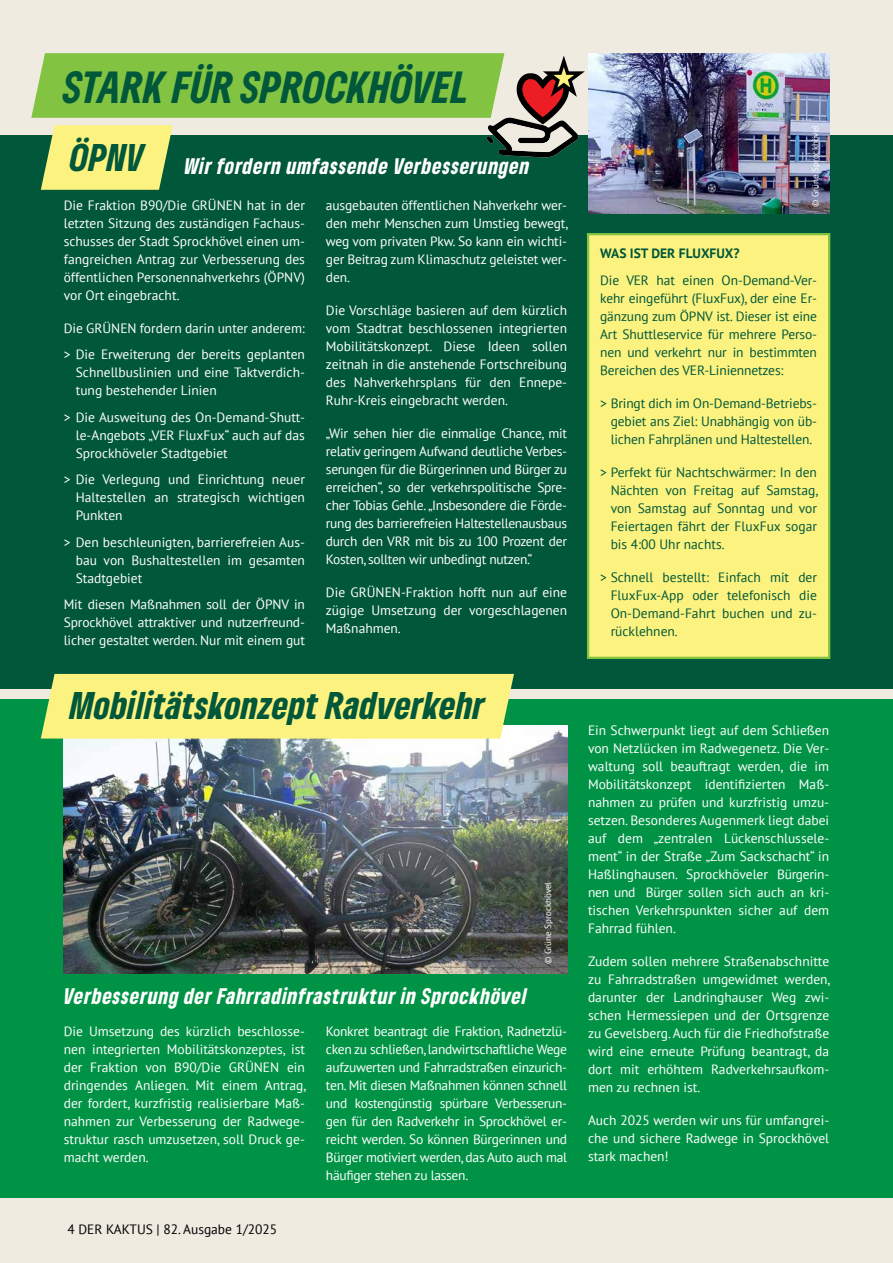
<style>
.page{position:relative;width:893px;height:1263px;background:#efebe1}
.page>*{position:absolute;margin:0;border:0;box-sizing:border-box;transform-origin:0 0}
.t1{font:italic 900 condensed 42px "Gruene Type";letter-spacing:.01em;color:#00573a}
.t2{font:italic 900 condensed 36px "Gruene Type";letter-spacing:.01em;color:#00573a}
.t3{font:italic 900 condensed 21px "Gruene Type";letter-spacing:.04em;color:#fff}
.t4{font:13.5px/18px "PT Sans";color:#fff;text-align:justify}
.t5{font:13.5px/18px "PT Sans";letter-spacing:-.01em;color:#00573a;text-align:justify}
.t6{font:13.5px "PT Sans";color:#000}
.t7{font:700 13.5px "PT Sans";color:#00573a}
.t8{font:9px "PT Sans";color:#fff}
</style>
<div class="page">
<div style="left:0;top:136px;width:893px;height:553px;background:#00573a"></div>
<div style="left:0;top:699px;width:893px;height:499px;background:#009346"></div>
<img style="left:64px;top:725px;width:503px;height:249px">
<div style="left:41px;top:674px;width:473px;height:64px;background:#fcf27f"></div>
<div style="left:587px;top:233px;width:243px;height:426px;background:#fcf27f;border:2px solid #82c341"></div>
<img style="left:588px;top:53px;width:242px;height:161px">
<svg style="left:31px;top:53px;width:559px;height:137px"></svg>
<h1 class="t1" style="left:64px;top:60px;width:407px">STARK FÜR SPROCKHÖVEL</h1>
<h2 class="t2" style="left:70px;top:133px;width:75px">ÖPNV</h2>
<p class="t8" style="left:809px;top:207px;width:83px;rotate:-90deg">© Grüne Sprockhövel</p>
<h3 class="t3" style="left:184px;top:152px;width:347px">Wir fordern umfassende Verbesserungen</h3>
<p class="t4" style="left:64px;top:196px;width:243px">Die Fraktion B90/Die GRÜNEN hat in der letzten Sitzung des zuständigen Fachaus&shy;schusses der Stadt Sprockhövel einen um&shy;fangreichen Antrag zur Verbesserung des öffentlichen Personennahverkehrs (ÖPNV) vor Ort eingebracht.</p>
<p class="t4" style="left:64px;top:315px;width:243px;line-height:26.5px">Die GRÜNEN fordern darin unter anderem: &gt; Die Erweiterung der bereits geplanten</p>
<p class="t4" style="left:76px;top:363px;width:231px">Schnellbuslinien und eine Taktverdich&shy;tung bestehender Linien</p>
<p class="t4" style="left:76px;top:408px;width:231px;text-indent:-12px">&gt; Die Ausweitung des On-Demand-Shutt&shy;le-Angebots „VER FluxFux“ auch auf das Sprockhöveler Stadtgebiet</p>
<p class="t4" style="left:76px;top:470px;width:231px;text-indent:-12px">&gt; Die Verlegung und Einrichtung neuer Haltestellen an strategisch wichtigen Punkten</p>
<p class="t4" style="left:76px;top:533px;width:231px;text-indent:-12px">&gt; Den beschleunigten, barrierefreien Aus&shy;bau von Bushaltestellen im gesamten Stadtgebiet</p>
<p class="t4" style="left:64px;top:595px;width:243px">Mit diesen Maßnahmen soll der ÖPNV in Sprockhövel attraktiver und nutzerfreund&shy;licher gestaltet werden. Nur mit einem gut</p>
<p class="t4" style="left:326px;top:196px;width:244px">ausgebauten öffentlichen Nahverkehr wer&shy;den mehr Menschen zum Umstieg bewegt, weg vom privaten Pkw. So kann ein wichti&shy;ger Beitrag zum Klimaschutz geleistet wer&shy;den.</p>
<p class="t4" style="left:326px;top:301px;width:243px">Die Vorschläge basieren auf dem kürzlich vom Stadtrat beschlossenen integrierten Mobilitätskonzept. Diese Ideen sollen zeitnah in die anstehende Fortschreibung des Nahverkehrsplans für den Ennepe-Ruhr-Kreis eingebracht werden.</p>
<p class="t4" style="left:326px;top:424px;width:243px">„Wir sehen hier die einmalige Chance, mit relativ geringem Aufwand deutliche Verbes&shy;serungen für die Bürgerinnen und Bürger zu erreichen“, so der verkehrspolitische Spre&shy;cher Tobias Gehle. „Insbesondere die Förde&shy;rung des barrierefreien Haltestellenausbaus durch den VRR mit bis zu 100 Prozent der Kosten, sollten wir unbedingt nutzen.“</p>
<p class="t4" style="left:326px;top:583px;width:243px">Die GRÜNEN-Fraktion hofft nun auf eine zügige Umsetzung der vorgeschlagenen Maßnahmen.</p>
<p class="t7" style="left:600px;top:245px;width:141px">WAS IST DER FLUXFUX?</p>
<p class="t5" style="left:600px;top:271px;width:218px">Die VER hat einen On-Demand-Ver&shy;kehr eingeführt (FluxFux), der eine Er&shy;gänzung zum ÖPNV ist. Dieser ist eine Art Shuttleservice für mehrere Perso&shy;nen und verkehrt nur in bestimmten Bereichen des VER-Liniennetzes:</p>
<p class="t5" style="left:611px;top:394px;width:208px;text-indent:-11px">&gt; Bringt dich im On-Demand-Betriebs&shy;gebiet ans Ziel: Unabhängig von üb&shy;lichen Fahrplänen und Haltestellen.</p>
<p class="t5" style="left:611px;top:463px;width:209px;text-indent:-11px">&gt; Perfekt für Nachtschwärmer: In den Nächten von Freitag auf Samstag, von Samstag auf Sonntag und vor Feiertagen fährt der FluxFux sogar bis 4:00 Uhr nachts.</p>
<p class="t5" style="left:611px;top:568px;width:208px;text-indent:-11px">&gt; Schnell bestellt: Einfach mit der FluxFux-App oder telefonisch die On-Demand-Fahrt buchen und zu&shy;rücklehnen.</p>
<h2 class="t2" style="left:70px;top:682px;width:416px">Mobilitätskonzept Radverkehr</h2>
<h3 class="t3" style="left:64px;top:982px;width:464px">Verbesserung der Fahrradinfrastruktur in Sprockhövel</h3>
<p class="t8" style="left:542px;top:964px;width:83px;rotate:-90deg">© Grüne Sprockhövel</p>
<p class="t4" style="left:64px;top:1022px;width:244px">Die Umsetzung des kürzlich beschlosse&shy;nen integrierten Mobilitätskonzeptes, ist der Fraktion von B90/Die GRÜNEN ein dringendes Anliegen. Mit einem Antrag, der fordert, kurzfristig realisierbare Maß&shy;nahmen zur Verbesserung der Radwege&shy;struktur rasch umzusetzen, soll Druck ge&shy;macht werden.</p>
<p class="t4" style="left:326px;top:1022px;width:243px">Konkret beantragt die Fraktion, Radnetzlü&shy;cken zu schließen, landwirtschaftliche Wege aufzuwerten und Fahrradstraßen einzurich&shy;ten. Mit diesen Maßnahmen können schnell und kostengünstig spürbare Verbesserun&shy;gen für den Radverkehr in Sprockhövel er&shy;reicht werden. So können Bürgerinnen und Bürger motiviert werden, das Auto auch mal häufiger stehen zu lassen.</p>
<p class="t6" style="left:67px;top:1220px;width:211px">4 DER KAKTUS | 82. Ausgabe 1/2025</p>
<p class="t4" style="left:588px;top:721px;width:243px">Ein Schwerpunkt liegt auf dem Schließen von Netzlücken im Radwegenetz. Die Ver&shy;waltung soll beauftragt werden, die im Mobilitätskonzept identifizierten Maß&shy;nahmen zu prüfen und kurzfristig umzu&shy;setzen. Besonderes Augenmerk liegt dabei auf dem „zentralen Lückenschlussele&shy;ment“ in der Straße „Zum Sackschacht“ in Haßlinghausen. Sprockhöveler Bürgerin&shy;nen und Bürger sollen sich auch an kri&shy;tischen Verkehrspunkten sicher auf dem Fahrrad fühlen.</p>
<p class="t4" style="left:588px;top:952px;width:244px">Zudem sollen mehrere Straßenabschnitte zu Fahrradstraßen umgewidmet werden, darunter der Landringhauser Weg zwi&shy;schen Hermessiepen und der Ortsgrenze zu Gevelsberg. Auch für die Friedhofstraße wird eine erneute Prüfung beantragt, da dort mit erhöhtem Radverkehrsaufkom&shy;men zu rechnen ist.</p>
<p class="t4" style="left:588px;top:1111px;width:243px">Auch 2025 werden wir uns für umfangrei&shy;che und sichere Radwege in Sprockhövel stark machen!</p>
</div>
